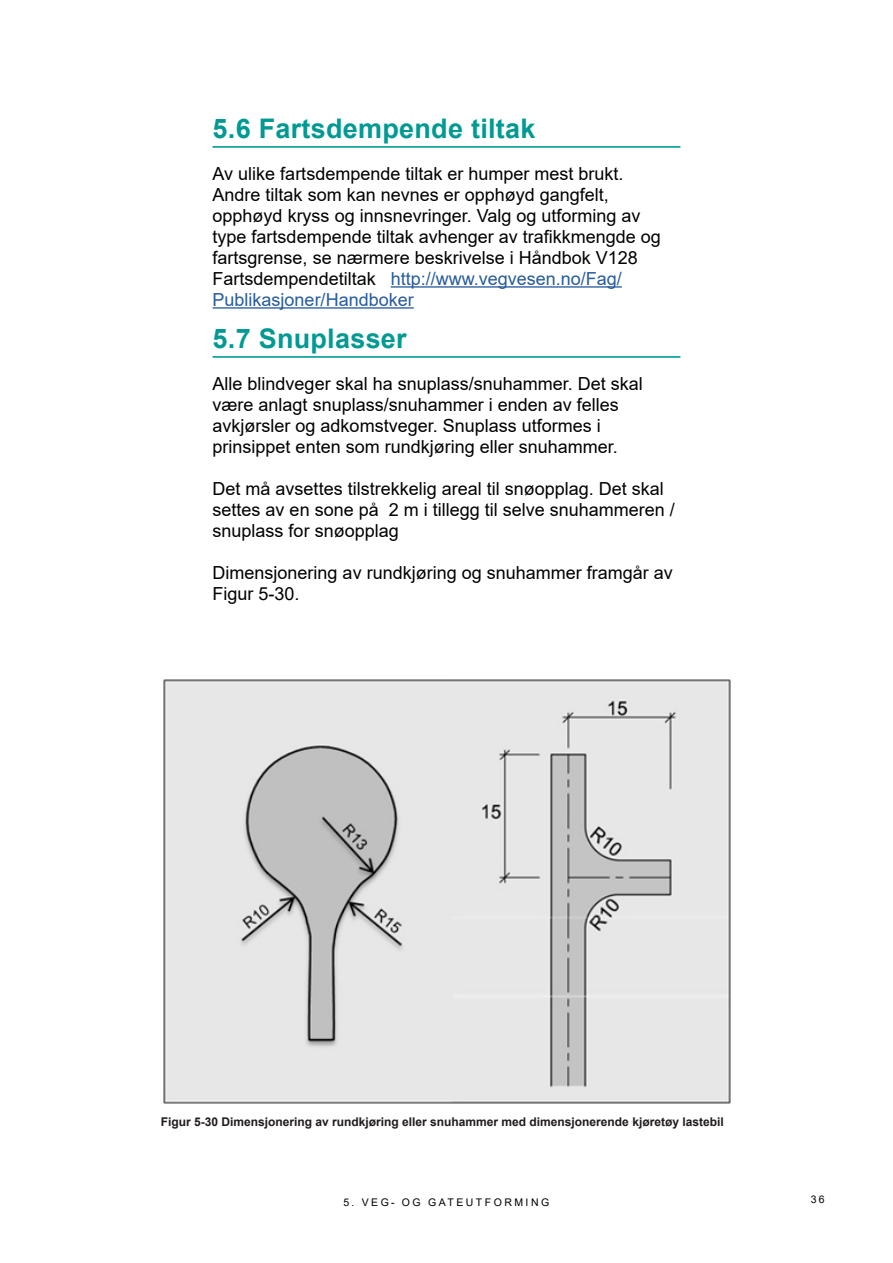
<style>
.page{position:relative;width:893px;height:1263px;background:#fff}
.page>*{position:absolute;margin:0;border:0;box-sizing:border-box;transform-origin:0 0}
.t1{font:700 27px "Arial";letter-spacing:.01em;color:#009a93}
.t2{font:18px/21px "Arial";color:#000}
.t3{font:700 12px "Arial";color:#201a1c}
.t4{font:10.5px "Arial";color:#000}
.s1{color:#275b9b}
</style>
<div class="page">
<hr style="left:213px;top:146px;width:467px;height:1px;background:#009a93">
<hr style="left:213px;top:147px;width:467px;height:1px;background:#009a93">
<hr style="left:391px;top:286px;width:231px;height:2px;background:#275b9b">
<hr style="left:213px;top:307px;width:201px;height:2px;background:#275b9b">
<hr style="left:213px;top:356px;width:467px;height:1px;background:#009a93">
<hr style="left:213px;top:357px;width:467px;height:1px;background:#009a93">
<img style="left:163px;top:679px;width:568px;height:425px">
<h1 class="t1" style="left:213px;top:109px;width:324px">5.6 Fartsdempende tiltak</h1>
<p class="t2" style="left:213px;top:163px;width:450px">Av ulike fartsdempende tiltak er humper mest brukt.<br>Andre tiltak som kan nevnes er opphøyd gangfelt, opphøyd kryss og innsnevringer. Valg og utforming av type fartsdempende tiltak avhenger av trafikkmengde og fartsgrense, se nærmere beskrivelse i Håndbok V128<br>Fartsdempendetiltak <span class="s1">http://www.vegvesen.no/Fag/ Publikasjoner/Handboker</span></p>
<h1 class="t1" style="left:213px;top:319px;width:196px">5.7 Snuplasser</h1>
<p class="t2" style="left:213px;top:373px;width:432px">Alle blindveger skal ha snuplass/snuhammer. Det skal være anlagt snuplass/snuhammer i enden av felles avkjørsler og adkomstveger. Snuplass utformes i prinsippet enten som rundkjøring eller snuhammer.</p>
<p class="t2" style="left:213px;top:478px;width:464px">Det må avsettes tilstrekkelig areal til snøopplag. Det skal settes av en sone på 2 m i tillegg til selve snuhammeren / snuplass for snøopplag</p>
<p class="t2" style="left:213px;top:562px;width:462px">Dimensjonering av rundkjøring og snuhammer framgår av<br>Figur 5-30.</p>
<p class="t3" style="left:161px;top:1113px;width:564px">Figur 5-30 Dimensjonering av rundkjøring eller snuhammer med dimensjonerende kjøretøy lastebil</p>
<p class="t4" style="left:344px;top:1195px;width:69px">5. Veg - og</p>
<p class="t4" style="left:428px;top:1195px;width:11px">gateutforming</p>
<p class="t4" style="left:811px;top:1192px;width:15px">36</p>
</div>
